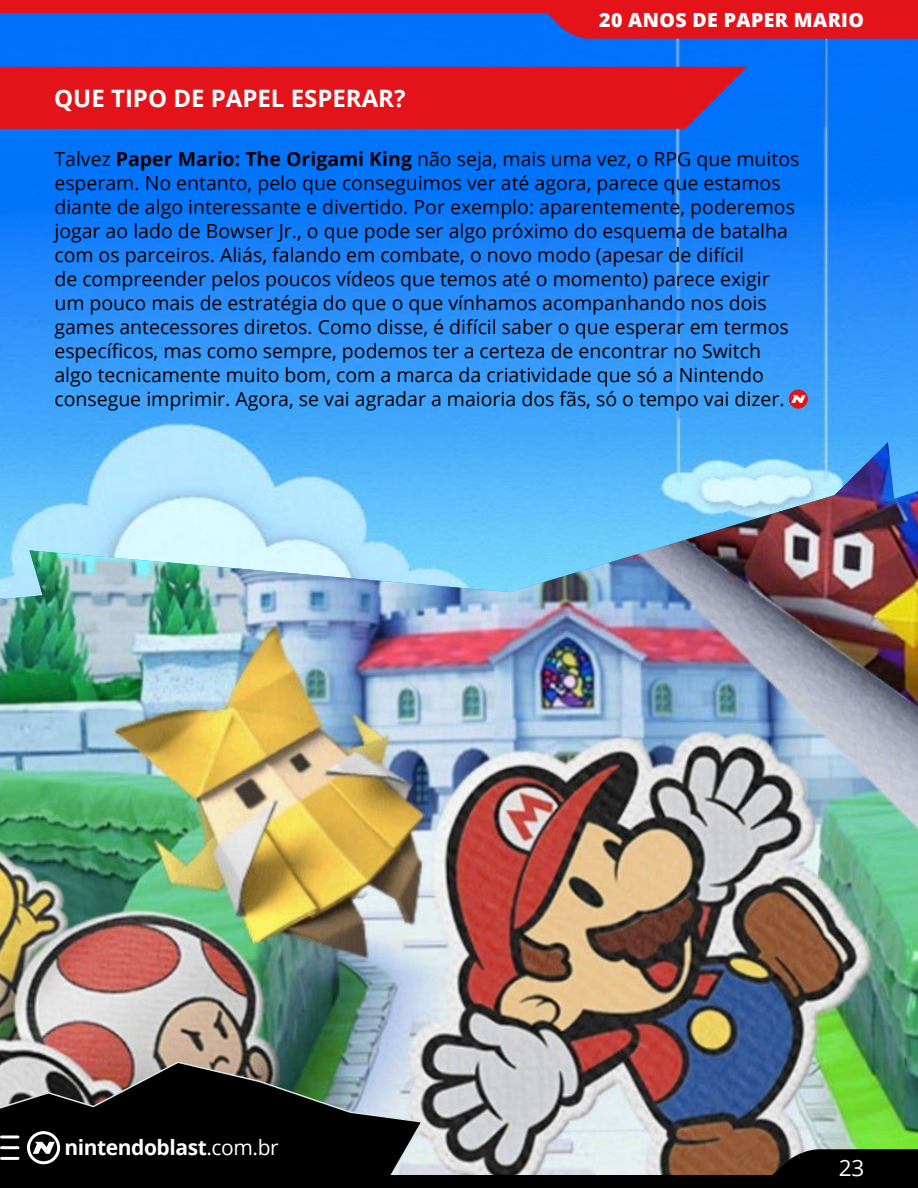
<style>
.page{position:relative;width:918px;height:1188px;background:#fff}
.page>*{position:absolute;margin:0;border:0;box-sizing:border-box;transform-origin:0 0}
.t1{font:700 24px "Open Sans";color:#fff}
.t2{font:22.5px "Open Sans";color:#fff}
.t3{font:700 21px "Open Sans";letter-spacing:-.02em;color:#fff}
.t4{font:19.5px/24px "Open Sans";color:#000}
.t5{font:800 19.5px "Open Sans";letter-spacing:.02em;color:#fff}
.s1{font-weight:700}
.s2{font-weight:400}
</style>
<div class="page">
<img style="left:0;top:13px;width:918px;height:429px">
<div style="left:0;top:67px;width:748px;height:62px;background:#e4131a"></div>
<img style="left:0;top:442px;width:918px;height:733px">
<div style="left:789px;top:390px;width:19px;height:19px;background:#e4131a;border-radius:50%"></div>
<svg style="left:791px;top:395px;width:14px;height:8px"></svg>
<svg style="left:0;top:1061px;width:424px;height:114px;background:#333433"></svg>
<div style="left:27px;top:1131px;width:33px;height:33px;border:3px solid #fff;border-radius:50%"></div>
<svg style="left:33px;top:1142px;width:22px;height:12px"></svg>
<svg style="left:540px;top:13px;width:378px;height:26px;background:#d41929"></svg>
<div style="left:0;top:0;width:918px;height:13px;background:#e4131a"></div>
<div style="left:0;top:1175px;width:918px;height:13px;background:#000"></div>
<svg style="left:764px;top:1149px;width:154px;height:26px;background:#15110d"></svg>
<svg style="left:2px;top:1136px;width:16px;height:2px"></svg>
<hr style="left:2px;top:1146px;width:16px;height:3px;background:#fff">
<hr style="left:2px;top:1157px;width:16px;height:3px;background:#fff">
<p class="t5" style="left:599px;top:6px;width:266px">20 ANOS DE PAPER MARIO</p>
<p class="t1" style="left:54px;top:81px;width:353px">QUE TIPO DE PAPEL ESPERAR?</p>
<p class="t4" style="left:54px;top:146px;width:747px">Talvez <span class="s1">Paper Mario: The Origami King</span> não seja, mais uma vez, o RPG que muitos esperam. No entanto, pelo que conseguimos ver até agora, parece que estamos diante de algo interessante e divertido. Por exemplo: aparentemente, poderemos jogar ao lado de Bowser Jr., o que pode ser algo próximo do esquema de batalha com os parceiros. Aliás, falando em combate, o novo modo (apesar de difícil<br>de compreender pelos poucos vídeos que temos até o momento) parece exigir um pouco mais de estratégia do que o que vínhamos acompanhando nos dois games antecessores diretos. Como disse, é difícil saber o que esperar em termos específicos, mas como sempre, podemos ter a certeza de encontrar no Switch algo tecnicamente muito bom, com a marca da criatividade que só a Nintendo consegue imprimir. Agora, se vai agradar a maioria dos fãs, só o tempo vai dizer.</p>
<p class="t3" style="left:64px;top:1132px;width:216px">nintendoblast<span class="s2">.com.br</span></p>
<p class="t2" style="left:839px;top:1153px;width:27px">23</p>
</div>
